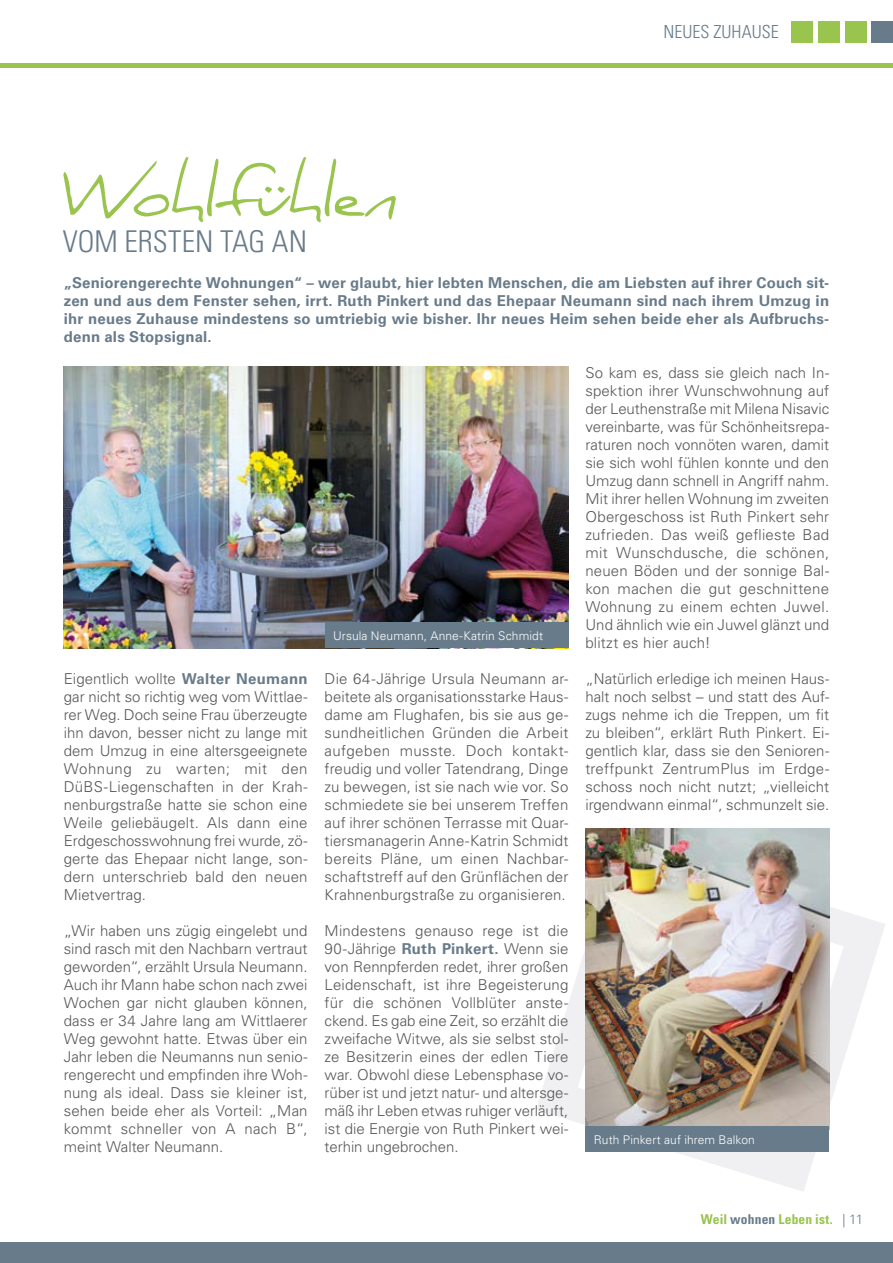
<style>
.page{position:relative;width:893px;height:1263px;background:#fff}
.page>*{position:absolute;margin:0;border:0;box-sizing:border-box;transform-origin:0 0}
.t1{font:64.5px "Daniel";color:#99c44d}
.t2{font:300 condensed 30px "Univers LT Std";color:#687b8a}
.t3{font:300 condensed 18px "Univers LT Std";color:#687b8a}
.t4{font:300 15px/18px "Univers LT Std";letter-spacing:.005em;color:#565656;text-align:justify}
.t5{font:700 15px/18px "Univers LT Std";letter-spacing:.015em;color:#687b8a;text-align:justify}
.t6{font:700 condensed 13.5px "Univers LT Std";letter-spacing:.01em;color:#99c44d}
.t7{font:300 12px "Univers LT Std";letter-spacing:.005em;color:#fff}
.s1{font-weight:700;color:#687b8a}
.s2{color:#687b8a}
.s3{font-weight:300;font-stretch:normal;color:#687b8a}
</style>
<div class="page">
<svg style="left:536px;top:842px;width:349px;height:349px"></svg>
<img style="left:64px;top:367px;width:504px;height:281px">
<img style="left:585px;top:828px;width:244px;height:298px">
<hr style="left:0;top:64px;width:893px;height:4px;background:#99c44d">
<div style="left:0;top:1242px;width:893px;height:21px;background:#687b8a"></div>
<div style="left:872px;top:21px;width:21px;height:22px;background:#687b8a"></div>
<div style="left:845px;top:21px;width:21px;height:22px;background:#99c44d"></div>
<div style="left:818px;top:21px;width:21px;height:22px;background:#99c44d"></div>
<div style="left:792px;top:21px;width:21px;height:22px;background:#99c44d"></div>
<div style="left:585px;top:1126px;width:244px;height:26px;background:#687b8a"></div>
<svg style="left:258px;top:187px;width:33px;height:29px"></svg>
<div style="left:325px;top:622px;width:243px;height:26px;background:#687b8a"></div>
<h1 class="t1" style="left:57px;top:156px;width:353px">Wohlf hlen</h1>
<h2 class="t2" style="left:63px;top:223px;width:246px">VOM ERSTEN TAG AN</h2>
<p class="t3" style="left:663px;top:21px;width:117px">NEUES ZUHAUSE</p>
<p class="t5" style="left:64px;top:274px;width:767px">„Seniorengerechte Wohnungen“ – wer glaubt, hier lebten Menschen, die am Liebsten auf ihrer Couch sit&shy;zen und aus dem Fenster sehen, irrt. Ruth Pinkert und das Ehepaar Neumann sind nach ihrem Umzug in ihr neues Zuhause mindestens so umtriebig wie bisher. Ihr neues Heim sehen beide eher als Aufbruchs&shy;denn als Stopsignal.</p>
<p class="t4" style="left:64px;top:670px;width:245px">Eigentlich wollte <span class="s1">Walter Neumann </span>gar nicht so richtig weg vom Wittlae&shy;rer Weg. Doch seine Frau überzeugte ihn davon, besser nicht zu lange mit dem Umzug in eine altersgeeignete Wohnung zu warten; mit den DüBS-Liegenschaften in der Krah&shy;nenburgstraße hatte sie schon eine Weile geliebäugelt. Als dann eine Erdgeschosswohnung frei wurde, zö&shy;gerte das Ehepaar nicht lange, son&shy;dern unterschrieb bald den neuen Mietvertrag.</p>
<p class="t4" style="left:64px;top:922px;width:245px">„Wir haben uns zügig eingelebt und sind rasch mit den Nachbarn vertraut geworden“, erzählt Ursula Neumann.<br>Auch ihr Mann habe schon nach zwei Wochen gar nicht glauben können, dass er 34 Jahre lang am Wittlaerer Weg gewohnt hatte. Etwas über ein Jahr leben die Neumanns nun senio&shy;rengerecht und empfinden ihre Woh&shy;nung als ideal. Dass sie kleiner ist, sehen beide eher als Vorteil: „Man kommt schneller von A nach B“, meint Walter Neumann.</p>
<p class="t7" style="left:333px;top:628px;width:211px">Ursula Neumann, Anne-Katrin Schmidt</p>
<p class="t4" style="left:325px;top:670px;width:245px">Die 64-Jährige Ursula Neumann ar&shy;beitete als organisationsstarke Haus&shy;dame am Flughafen, bis sie aus ge&shy;sundheitlichen Gründen die Arbeit aufgeben musste. Doch kontakt&shy;freudig und voller Tatendrang, Dinge zu bewegen, ist sie nach wie vor. So schmiedete sie bei unserem Treffen auf ihrer schönen Terrasse mit Quar&shy;tiersmanagerin Anne-Katrin Schmidt bereits Pläne, um einen Nachbar&shy;schaftstreff auf den Grünflächen der Krahnenburgstraße zu organisieren.</p>
<p class="t4" style="left:325px;top:922px;width:245px">Mindestens genauso rege ist die 90-Jährige <span class="s1">Ruth Pinkert.</span> Wenn sie von Rennpferden redet, ihrer großen Leidenschaft, ist ihre Begeisterung für die schönen Vollblüter anste&shy;ckend. Es gab eine Zeit, so erzählt die zweifache Witwe, als sie selbst stol&shy;ze Besitzerin eines der edlen Tiere war. Obwohl diese Lebensphase vo&shy;rüber ist und jetzt natur- und altersge&shy;mäß ihr Leben etwas ruhiger verläuft, ist die Energie von Ruth Pinkert wei&shy;terhin ungebrochen.</p>
<p class="t4" style="left:585px;top:364px;width:245px">So kam es, dass sie gleich nach In&shy;spektion ihrer Wunschwohnung auf der Leuthenstraße mit Milena Nisavic vereinbarte, was für Schönheitsrepa&shy;raturen noch vonnöten waren, damit sie sich wohl fühlen konnte und den Umzug dann schnell in Angriff nahm.<br>Mit ihrer hellen Wohnung im zweiten Obergeschoss ist Ruth Pinkert sehr zufrieden. Das weiß geflieste Bad mit Wunschdusche, die schönen, neuen Böden und der sonnige Bal&shy;kon machen die gut geschnittene Wohnung zu einem echten Juwel.<br>Und ähnlich wie ein Juwel glänzt und blitzt es hier auch!</p>
<p class="t4" style="left:585px;top:670px;width:245px">„Natürlich erledige ich meinen Haus&shy;halt noch selbst – und statt des Auf&shy;zugs nehme ich die Treppen, um fit zu bleiben“, erklärt Ruth Pinkert. Ei&shy;gentlich klar, dass sie den Senioren&shy;treffpunkt ZentrumPlus im Erdge&shy;schoss noch nicht nutzt; „vielleicht irgendwann einmal“, schmunzelt sie.</p>
<p class="t7" style="left:594px;top:1132px;width:162px">Ruth Pinkert auf ihrem Balkon</p>
<p class="t6" style="left:701px;top:1211px;width:164px">Weil <span class="s2">wohnen</span> Leben ist. <span class="s3">| 11</span></p>
</div>
